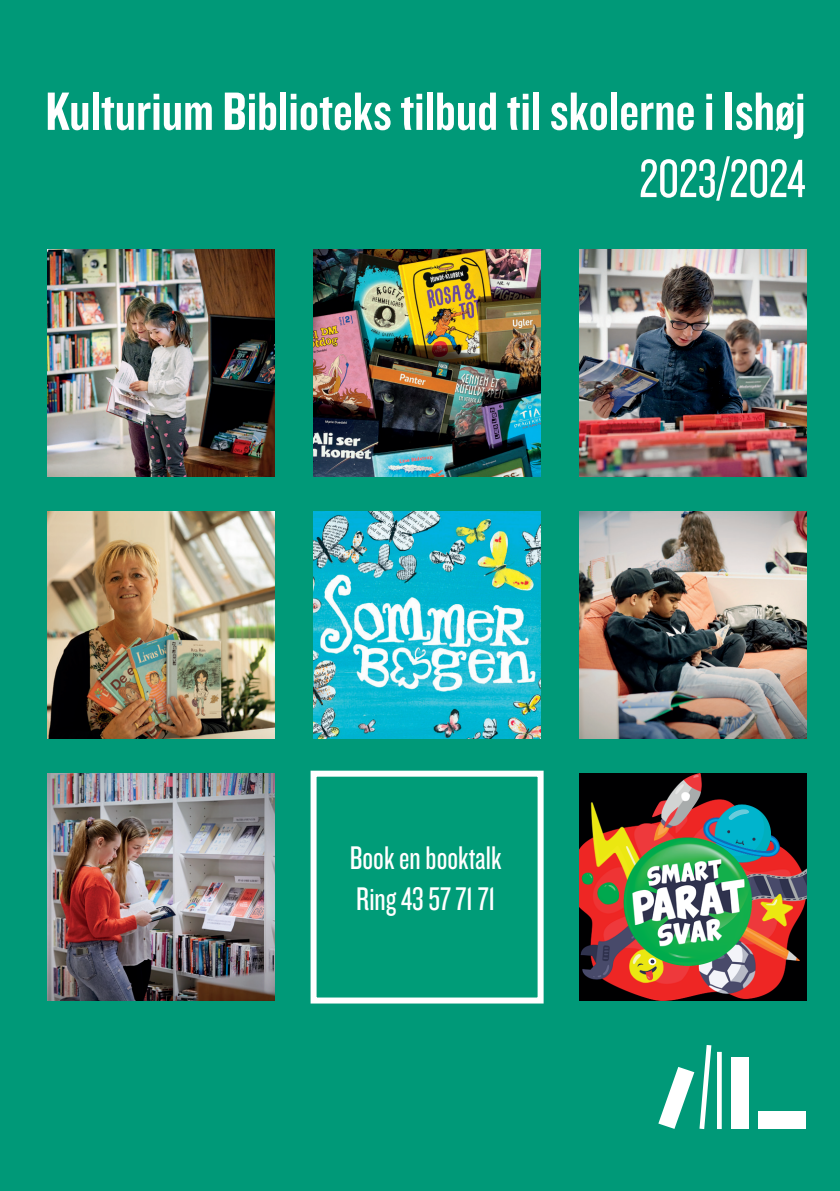
<style>
.page{position:relative;width:840px;height:1191px;background:#fff}
.page>*{position:absolute;margin:0;border:0;box-sizing:border-box;transform-origin:0 0}
.t1{font:56px "Knockout 49 Liteweight";color:#fff}
.t2{font:56px "Knockout 28 Junior Feathrwt";color:#fff}
.t3{font:34px/40.8px "Knockout 28 Junior Feathrwt";color:#fff}
</style>
<div class="page">
<div style="left:0;top:0;width:839px;height:1191px;background:#009978"></div>
<div style="left:730px;top:1057px;width:18px;height:71px;background:#fff"></div>
<div style="left:716px;top:1051px;width:5px;height:78px;background:#fff"></div>
<svg style="left:658px;top:1045px;width:53px;height:84px"></svg>
<div style="left:757px;top:1111px;width:48px;height:17px;background:#fff"></div>
<img style="left:47px;top:250px;width:227px;height:227px">
<img style="left:313px;top:250px;width:227px;height:227px">
<img style="left:579px;top:250px;width:227px;height:227px">
<img style="left:47px;top:512px;width:227px;height:226px">
<img style="left:313px;top:512px;width:227px;height:226px">
<img style="left:579px;top:512px;width:227px;height:226px">
<img style="left:47px;top:773px;width:227px;height:227px">
<div style="left:310px;top:770px;width:233px;height:233px;background:#009c78;border:6px solid #fff"></div>
<img style="left:579px;top:773px;width:227px;height:227px">
<p class="t1" style="left:45px;top:76px;width:761px">Kulturium Biblioteks tilbud til skolerne i Ishøj</p>
<p class="t2" style="left:639px;top:144px;width:167px">2023/2024</p>
<p class="t3" style="left:349px;top:836px;width:153px">Book en booktalk<br>Ring 43 57 71 71</p>
</div>
